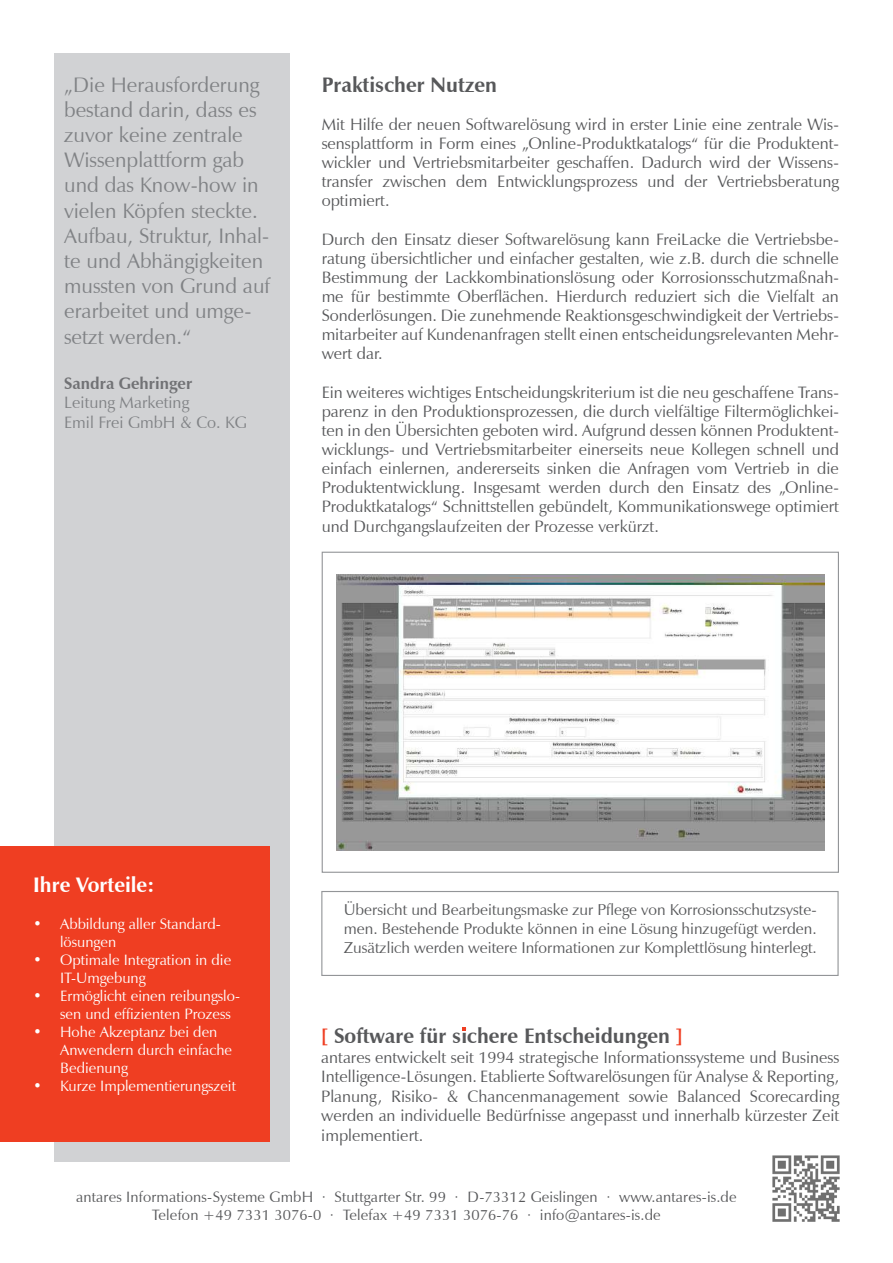
<style>
.page{position:relative;width:893px;height:1263px;background:#fff}
.page>*{position:absolute;margin:0;border:0;box-sizing:border-box;transform-origin:0 0}
.t1{font:21px/25.2px "Zapf Humanist 601 BT";color:#808285}
.t2{font:700 21px "Zapf Humanist 601 BT";color:#57585a}
.t3{font:700 21px "Zapf Humanist 601 BT";color:#fff}
.t4{font:16.5px/19.2px "Zapf Humanist 601 BT";color:#57585a;text-align:justify}
.t5{font:16.5px/19.8px "Zapf Humanist 601 BT";color:#808285}
.t6{font:700 16.5px "Zapf Humanist 601 BT";color:#717275}
.t7{font:15.75px/18.9px "Zapf Humanist 601 BT";color:#57585a;text-align:justify}
.t8{font:15px/18px "Zapf Humanist 601 BT";color:#fff}
.t9{font:15px/18px "Zapf Humanist 601 BT";letter-spacing:.01em;color:#57585a;text-align:center}
.s1{color:#ef3e22}
</style>
<div class="page">
<svg style="left:321px;top:551px;width:518px;height:322px"></svg>
<div style="left:55px;top:53px;width:235px;height:1108px;background:#d1d2d4"></div>
<div style="left:0;top:846px;width:269px;height:296px;background:#ef3e22"></div>
<svg style="left:321px;top:891px;width:518px;height:85px"></svg>
<img style="left:337px;top:574px;width:488px;height:276px">
<img style="left:772px;top:1155px;width:68px;height:67px">
<svg style="left:463px;top:1027px;width:3px;height:4px"></svg>
<p class="t1" style="left:64px;top:72px;width:208px">„Die Herausforderung bestand darin, dass es zuvor keine zentrale<br>Wissenplattform gab und das Know-how in vielen Köpfen steckte.<br>Aufbau, Struktur, Inhal&shy;te und Abhängigkeiten mussten von Grund auf erarbeitet und umge&shy;setzt werden.“</p>
<p class="t6" style="left:64px;top:373px;width:130px">Sandra Gehringer</p>
<p class="t5" style="left:64px;top:393px;width:184px">Leitung Marketing<br>Emil Frei GmbH &amp; Co. KG</p>
<p class="t2" style="left:322px;top:71px;width:177px">Praktischer Nutzen</p>
<p class="t4" style="left:322px;top:115px;width:519px">Mit Hilfe der neuen Softwarelösung wird in erster Linie eine zentrale Wis&shy;sensplattform in Form eines „Online-Produktkatalogs“ für die Produktent&shy;wickler und Vertriebsmitarbeiter geschaffen. Dadurch wird der Wissens&shy;transfer zwischen dem Entwicklungsprozess und der Vertriebsberatung optimiert.</p>
<p class="t4" style="left:322px;top:229px;width:519px">Durch den Einsatz dieser Softwarelösung kann FreiLacke die Vertriebsbe&shy;ratung übersichtlicher und einfacher gestalten, wie z.B. durch die schnelle Bestimmung der Lackkombinationslösung oder Korrosionsschutzmaßnah&shy;me für bestimmte Oberflächen. Hierdurch reduziert sich die Vielfalt an Sonderlösungen. Die zunehmende Reaktionsgeschwindigkeit der Vertriebs&shy;mitarbeiter auf Kundenanfragen stellt einen entscheidungsrelevanten Mehr&shy;wert dar.</p>
<p class="t4" style="left:322px;top:382px;width:519px">Ein weiteres wichtiges Entscheidungskriterium ist die neu geschaffene Trans&shy;parenz in den Produktionsprozessen, die durch vielfältige Filtermöglichkei&shy;ten in den Übersichten geboten wird. Aufgrund dessen können Produktent&shy;wicklungs- und Vertriebsmitarbeiter einerseits neue Kollegen schnell und einfach einlernen, andererseits sinken die Anfragen vom Vertrieb in die Produktentwicklung. Insgesamt werden durch den Einsatz des „Online-Produktkatalogs“ Schnittstellen gebündelt, Kommunikationswege optimiert und Durchgangslaufzeiten der Prozesse verkürzt.</p>
<p class="t3" style="left:33px;top:872px;width:123px">Ihre Vorteile:</p>
<p class="t8" style="left:60px;top:915px;width:162px;text-indent:-27px">• Abbildung aller Standard&shy;lösungen</p>
<p class="t8" style="left:60px;top:951px;width:173px;text-indent:-27px">• Optimale Integration in die<br>IT-Umgebung</p>
<p class="t8" style="left:60px;top:987px;width:182px;text-indent:-27px">• Ermöglicht einen reibungslo&shy;sen und effizienten Prozess</p>
<p class="t8" style="left:60px;top:1023px;width:173px;text-indent:-27px">• Hohe Akzeptanz bei den<br>Anwendern durch einfache<br>Bedienung</p>
<p class="t8" style="left:33px;top:1077px;width:204px">• Kurze Implementierungszeit</p>
<p class="t7" style="left:344px;top:900px;width:475px">Übersicht und Bearbeitungsmaske zur Pflege von Korrosionsschutzsyste&shy;men. Bestehende Produkte können in eine Lösung hinzugefügt werden.<br>Zusätzlich werden weitere Informationen zur Komplettlösung hinterlegt.</p>
<p class="t2" style="left:321px;top:1023px;width:363px"><span class="s1">[</span> Software für sichere Entscheidungen <span class="s1">]</span></p>
<p class="t4" style="left:321px;top:1047px;width:520px">antares entwickelt seit 1994 strategische Informationssysteme und Business Intelligence-Lösungen. Etablierte Softwarelösungen für Analyse &amp; Reporting, Planung, Risiko- &amp; Chancenmanagement sowie Balanced Scorecarding werden an individuelle Bedürfnisse angepasst und innerhalb kürzester Zeit implementiert.</p>
<p class="t9" style="left:76px;top:1188px;width:662px">antares Informations-Systeme GmbH · Stuttgarter Str. 99 · D-73312 Geislingen · www.antares-is.de<br>Telefon +49 7331 3076-0 · Telefax +49 7331 3076-76 · info@antares-is.de</p>
</div>
